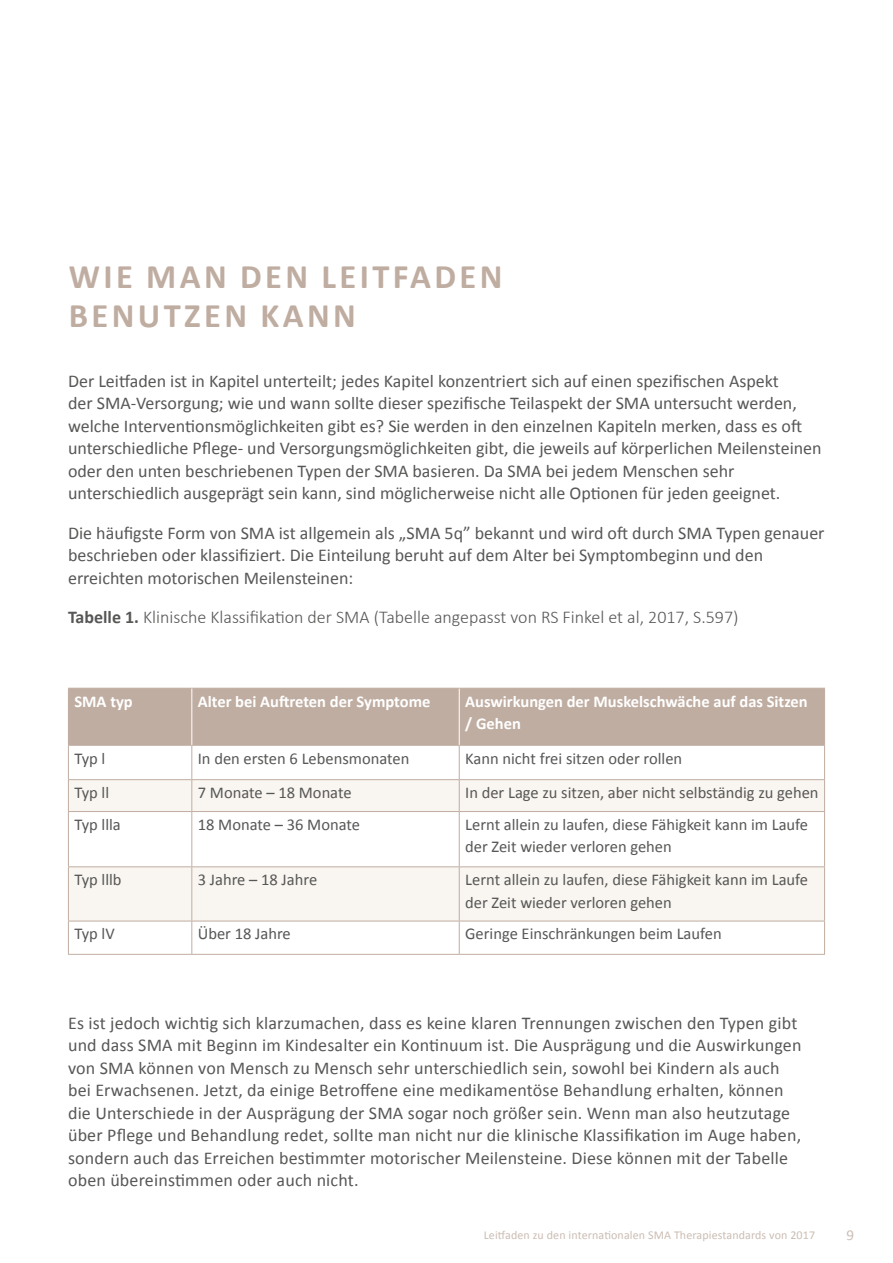
<style>
.page{position:relative;width:893px;height:1263px;background:#fff}
.page>*{position:absolute;margin:0;border:0;box-sizing:border-box;transform-origin:0 0}
.t1{font:700 34.5px/39px "Calibri";letter-spacing:.1em;color:#c0ada1}
.t2{font:18px/22.5px "Calibri";color:#575756}
.t3{font:300 18px "Calibri";color:#575756}
.t4{font:16.5px/22.5px "Calibri";color:#575756}
.t5{font:700 16.5px/22.5px "Calibri";color:#fff}
.t6{font:15px "Calibri";color:#cbbdb3}
.t7{font:12px "Calibri";letter-spacing:.01em;color:#cbbdb3}
.s1{font-weight:700}
</style>
<div class="page">
<div style="left:69px;top:689px;width:755px;height:56px;background:#c0ada1"></div>
<svg style="left:69px;top:780px;width:755px;height:141px;fill:#f9f6f1"></svg>
<hr style="left:68px;top:688px;width:124px;height:1px;background:#c0ada1">
<hr style="left:68px;top:689px;width:1px;height:56px;background:#c0ada1">
<hr style="left:192px;top:688px;width:267px;height:1px;background:#c0ada1">
<hr style="left:459px;top:688px;width:366px;height:1px;background:#c0ada1">
<hr style="left:824px;top:689px;width:1px;height:56px;background:#c0ada1">
<hr style="left:68px;top:745px;width:124px;height:1px;background:#c0ada1">
<hr style="left:68px;top:746px;width:1px;height:33px;background:#c0ada1">
<hr style="left:192px;top:745px;width:267px;height:1px;background:#c0ada1">
<hr style="left:191px;top:746px;width:1px;height:33px;background:#c0ada1">
<hr style="left:459px;top:745px;width:366px;height:1px;background:#c0ada1">
<hr style="left:459px;top:746px;width:1px;height:33px;background:#c0ada1">
<hr style="left:824px;top:746px;width:1px;height:33px;background:#c0ada1">
<hr style="left:68px;top:779px;width:124px;height:1px;background:#c0ada1">
<hr style="left:68px;top:780px;width:1px;height:31px;background:#c0ada1">
<hr style="left:192px;top:779px;width:267px;height:1px;background:#c0ada1">
<hr style="left:191px;top:780px;width:1px;height:31px;background:#c0ada1">
<hr style="left:459px;top:779px;width:366px;height:1px;background:#c0ada1">
<hr style="left:459px;top:780px;width:1px;height:31px;background:#c0ada1">
<hr style="left:824px;top:780px;width:1px;height:31px;background:#c0ada1">
<hr style="left:68px;top:811px;width:124px;height:1px;background:#c0ada1">
<hr style="left:68px;top:812px;width:1px;height:54px;background:#c0ada1">
<hr style="left:192px;top:811px;width:267px;height:1px;background:#c0ada1">
<hr style="left:191px;top:812px;width:1px;height:54px;background:#c0ada1">
<hr style="left:459px;top:811px;width:366px;height:1px;background:#c0ada1">
<hr style="left:459px;top:812px;width:1px;height:54px;background:#c0ada1">
<hr style="left:824px;top:812px;width:1px;height:54px;background:#c0ada1">
<hr style="left:68px;top:866px;width:124px;height:1px;background:#c0ada1">
<hr style="left:68px;top:867px;width:1px;height:54px;background:#c0ada1">
<hr style="left:192px;top:866px;width:267px;height:1px;background:#c0ada1">
<hr style="left:191px;top:867px;width:1px;height:54px;background:#c0ada1">
<hr style="left:459px;top:866px;width:366px;height:1px;background:#c0ada1">
<hr style="left:459px;top:867px;width:1px;height:54px;background:#c0ada1">
<hr style="left:824px;top:867px;width:1px;height:54px;background:#c0ada1">
<hr style="left:68px;top:921px;width:124px;height:1px;background:#c0ada1">
<hr style="left:68px;top:921px;width:1px;height:33px;background:#c0ada1">
<hr style="left:192px;top:921px;width:267px;height:1px;background:#c0ada1">
<hr style="left:191px;top:921px;width:1px;height:33px;background:#c0ada1">
<hr style="left:459px;top:921px;width:366px;height:1px;background:#c0ada1">
<hr style="left:459px;top:921px;width:1px;height:33px;background:#c0ada1">
<hr style="left:824px;top:921px;width:1px;height:33px;background:#c0ada1">
<hr style="left:68px;top:954px;width:124px;height:1px;background:#c0ada1">
<hr style="left:192px;top:954px;width:267px;height:1px;background:#c0ada1">
<hr style="left:459px;top:954px;width:366px;height:1px;background:#c0ada1">
<hr style="left:191px;top:689px;width:1px;height:56px;background:#fff">
<hr style="left:459px;top:689px;width:1px;height:56px;background:#fff">
<h1 class="t1" style="left:69px;top:257px;width:435px">WIE MAN DEN LEITFADEN<br>BENUTZEN KANN</h1>
<p class="t2" style="left:68px;top:369px;width:755px">Der Leitfaden ist in Kapitel unterteilt; jedes Kapitel konzentriert sich auf einen spezifischen Aspekt<br>der SMA-Versorgung; wie und wann sollte dieser spezifische Teilaspekt der SMA untersucht werden, welche Interventionsmöglichkeiten gibt es? Sie werden in den einzelnen Kapiteln merken, dass es oft unterschiedliche Pflege- und Versorgungsmöglichkeiten gibt, die jeweils auf körperlichen Meilensteinen oder den unten beschriebenen Typen der SMA basieren. Da SMA bei jedem Menschen sehr unterschiedlich ausgeprägt sein kann, sind möglicherweise nicht alle Optionen für jeden geeignet.</p>
<p class="t2" style="left:68px;top:521px;width:758px">Die häufigste Form von SMA ist allgemein als „SMA 5q” bekannt und wird oft durch SMA Typen genauer beschrieben oder klassifiziert. Die Einteilung beruht auf dem Alter bei Symptombeginn und den erreichten motorischen Meilensteinen:</p>
<p class="t3" style="left:68px;top:606px;width:672px"><span class="s1">Tabelle 1.</span> Klinische Klassifikation der SMA (Tabelle angepasst von RS Finkel et al, 2017, S.597)</p>
<p class="t5" style="left:74px;top:690px;width:60px">SMA typ</p>
<p class="t5" style="left:198px;top:690px;width:234px">Alter bei Auftreten der Symptome</p>
<p class="t5" style="left:465px;top:690px;width:344px">Auswirkungen der Muskelschwäche auf das Sitzen / Gehen</p>
<p class="t4" style="left:74px;top:747px;width:32px">Typ l</p>
<p class="t4" style="left:198px;top:747px;width:213px">In den ersten 6 Lebensmonaten</p>
<p class="t4" style="left:465px;top:747px;width:218px">Kann nicht frei sitzen oder rollen</p>
<p class="t4" style="left:74px;top:781px;width:36px">Typ ll</p>
<p class="t4" style="left:198px;top:781px;width:155px">7 Monate – 18 Monate</p>
<p class="t4" style="left:465px;top:781px;width:355px">In der Lage zu sitzen, aber nicht selbständig zu gehen</p>
<p class="t4" style="left:74px;top:813px;width:48px">Typ llla</p>
<p class="t4" style="left:198px;top:813px;width:164px">18 Monate – 36 Monate</p>
<p class="t4" style="left:465px;top:813px;width:344px">Lernt allein zu laufen, diese Fähigkeit kann im Laufe der Zeit wieder verloren gehen</p>
<p class="t4" style="left:74px;top:868px;width:49px">Typ lllb</p>
<p class="t4" style="left:198px;top:868px;width:121px">3 Jahre – 18 Jahre</p>
<p class="t4" style="left:465px;top:868px;width:344px">Lernt allein zu laufen, diese Fähigkeit kann im Laufe der Zeit wieder verloren gehen</p>
<p class="t4" style="left:74px;top:923px;width:42px">Typ lV</p>
<p class="t4" style="left:198px;top:923px;width:94px">Über 18 Jahre</p>
<p class="t4" style="left:465px;top:923px;width:258px">Geringe Einschränkungen beim Laufen</p>
<p class="t2" style="left:68px;top:1012px;width:735px">Es ist jedoch wichtig sich klarzumachen, dass es keine klaren Trennungen zwischen den Typen gibt und dass SMA mit Beginn im Kindesalter ein Kontinuum ist. Die Ausprägung und die Auswirkungen von SMA können von Mensch zu Mensch sehr unterschiedlich sein, sowohl bei Kindern als auch bei Erwachsenen. Jetzt, da einige Betroffene eine medikamentöse Behandlung erhalten, können die Unterschiede in der Ausprägung der SMA sogar noch größer sein. Wenn man also heutzutage über Pflege und Behandlung redet, sollte man nicht nur die klinische Klassifikation im Auge haben, sondern auch das Erreichen bestimmter motorischer Meilensteine. Diese können mit der Tabelle oben übereinstimmen oder auch nicht.</p>
<p class="t7" style="left:484px;top:1227px;width:333px">Leitfaden zu den internationalen SMA Therapiestandards von 2017</p>
<p class="t6" style="left:847px;top:1226px;width:9px">9</p>
</div>
